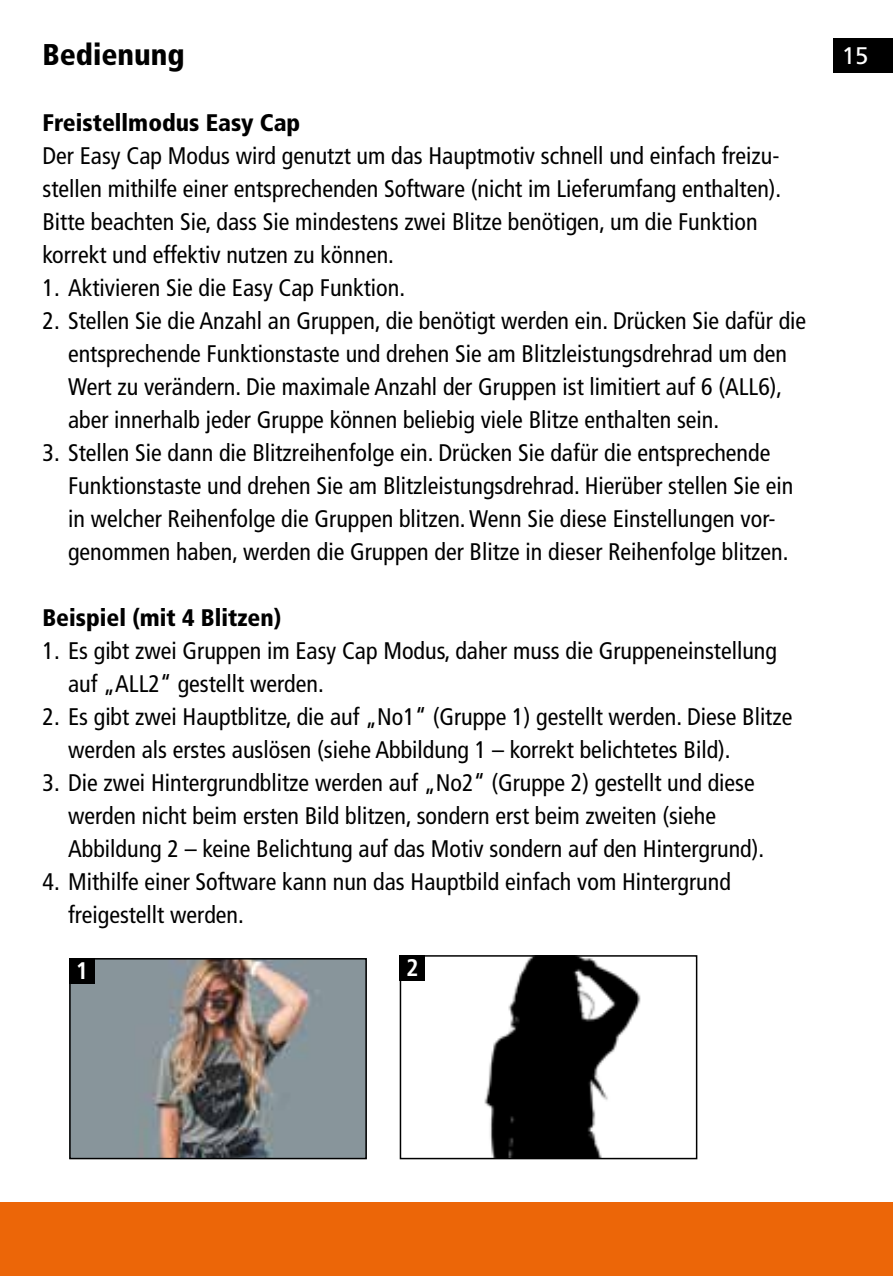
<style>
.page{position:relative;width:893px;height:1276px;background:#fff}
.page>*{position:absolute;margin:0;border:0;box-sizing:border-box;transform-origin:0 0}
.t1{font:900 condensed 30px "Frutiger LT";color:#000}
.t2{font:condensed 24px/33px "Frutiger LT";color:#000}
.t3{font:900 condensed 24px "Frutiger LT";color:#000}
.t4{font:24px "Frutiger LT";color:#fff}
.t5{font:700 condensed 24px "Frutiger LT";color:#fff}
</style>
<div class="page">
<div style="left:833px;top:39px;width:60px;height:34px;background:#000"></div>
<div style="left:0;top:1201px;width:893px;height:75px;background:#ec6608"></div>
<img style="left:72px;top:961px;width:292px;height:195px">
<div style="left:69px;top:958px;width:298px;height:201px;border:2px solid #000"></div>
<img style="left:403px;top:958px;width:238px;height:198px">
<div style="left:400px;top:955px;width:297px;height:204px;border:2px solid #000"></div>
<div style="left:69px;top:958px;width:26px;height:25px;background:#000"></div>
<div style="left:400px;top:955px;width:25px;height:25px;background:#000"></div>
<p class="t1" style="left:43px;top:37px;width:144px">Bedienung</p>
<p class="t4" style="left:842px;top:42px;width:28px">15</p>
<p class="t3" style="left:43px;top:108px;width:259px">Freistellmodus Easy Cap</p>
<p class="t2" style="left:43px;top:139px;width:739px">Der Easy Cap Modus wird genutzt um das Hauptmotiv schnell und einfach freizu&shy;stellen mithilfe einer entsprechenden Software (nicht im Lieferumfang enthalten).<br>Bitte beachten Sie, dass Sie mindestens zwei Blitze benötigen, um die Funktion korrekt und effektiv nutzen zu können.</p>
<p class="t2" style="left:43px;top:271px;width:361px">1. Aktivieren Sie die Easy Cap Funktion.</p>
<p class="t2" style="left:68px;top:304px;width:740px;text-indent:-26px">2. Stellen Sie die Anzahl an Gruppen, die benötigt werden ein. Drücken Sie dafür die entsprechende Funktionstaste und drehen Sie am Blitzleistungsdrehrad um den Wert zu verändern. Die maximale Anzahl der Gruppen ist limitiert auf 6 (ALL6), aber innerhalb jeder Gruppe können beliebig viele Blitze enthalten sein.</p>
<p class="t2" style="left:68px;top:436px;width:727px;text-indent:-26px">3. Stellen Sie dann die Blitzreihenfolge ein. Drücken Sie dafür die entsprechende Funktionstaste und drehen Sie am Blitzleistungsdrehrad. Hierüber stellen Sie ein in welcher Reihenfolge die Gruppen blitzen. Wenn Sie diese Einstellungen vor&shy;genommen haben, werden die Gruppen der Blitze in dieser Reihenfolge blitzen.</p>
<p class="t3" style="left:43px;top:603px;width:240px">Beispiel (mit 4 Blitzen)</p>
<p class="t2" style="left:68px;top:634px;width:710px;text-indent:-26px">1. Es gibt zwei Gruppen im Easy Cap Modus, daher muss die Gruppeneinstellung auf „ALL2“ gestellt werden.</p>
<p class="t2" style="left:68px;top:700px;width:726px;text-indent:-26px">2. Es gibt zwei Hauptblitze, die auf „No1“ (Gruppe 1) gestellt werden. Diese Blitze werden als erstes auslösen (siehe Abbildung 1 – korrekt belichtetes Bild).</p>
<p class="t2" style="left:68px;top:766px;width:694px;text-indent:-26px">3. Die zwei Hintergrundblitze werden auf „No2“ (Gruppe 2) gestellt und diese werden nicht beim ersten Bild blitzen, sondern erst beim zweiten (siehe<br>Abbildung 2 – keine Belichtung auf das Motiv sondern auf den Hintergrund).</p>
<p class="t2" style="left:68px;top:865px;width:664px;text-indent:-26px">4. Mithilfe einer Software kann nun das Hauptbild einfach vom Hintergrund freigestellt werden.</p>
<p class="t5" style="left:76px;top:956px;width:14px">1</p>
<p class="t5" style="left:406px;top:953px;width:14px">2</p>
</div>
